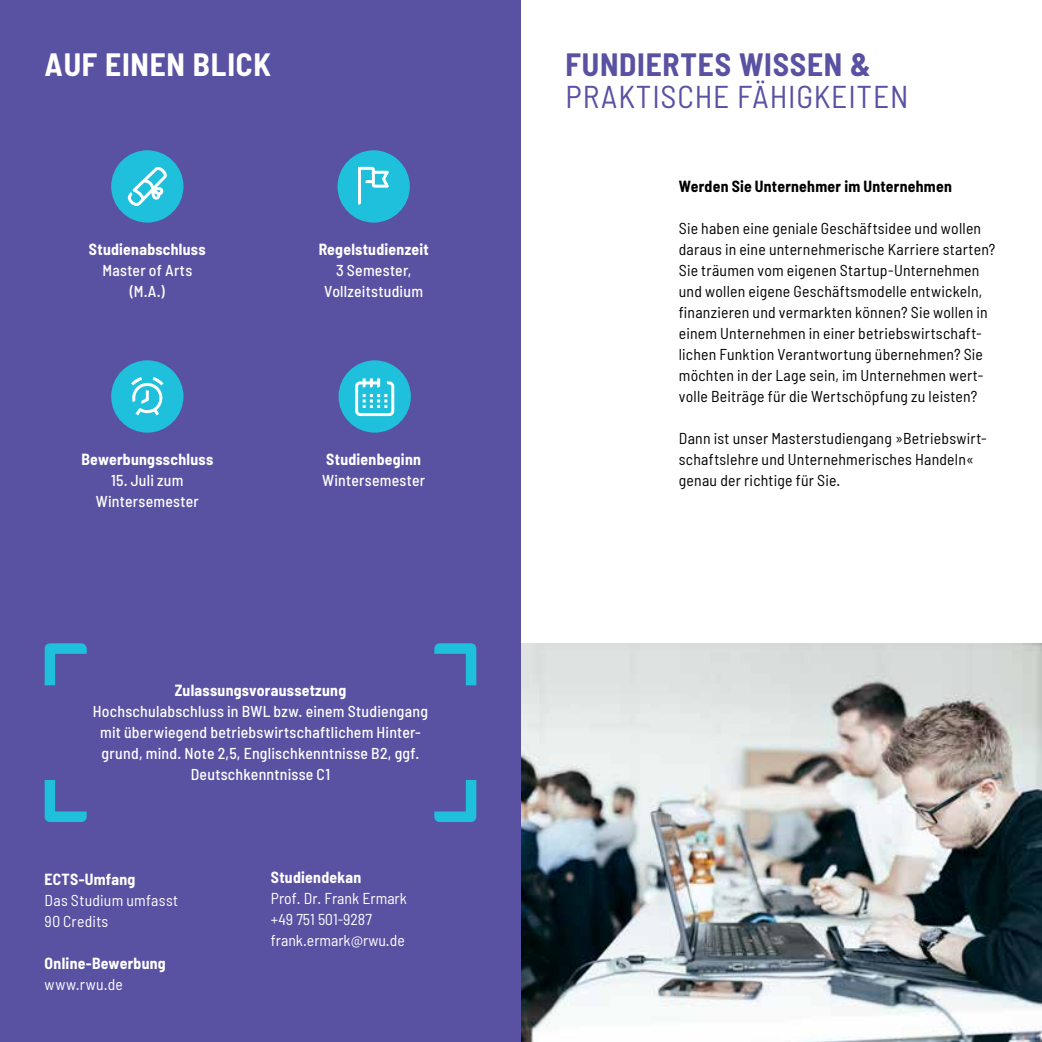
<style>
.page{position:relative;width:1042px;height:1042px;background:#fff}
.page>*{position:absolute;margin:0;border:0;box-sizing:border-box;transform-origin:0 0}
.t1{font:semi-condensed 31.5px "Barlow";letter-spacing:.025em;color:#5951a2}
.t2{font:700 semi-condensed 31.5px "Barlow";letter-spacing:.025em;color:#5951a2}
.t3{font:700 semi-condensed 31.5px "Barlow";letter-spacing:.025em;color:#fff}
.t4{font:semi-condensed 15.75px/21px "Barlow";letter-spacing:.015em;color:#000}
.t5{font:500 semi-condensed 15.75px/21px "Barlow";letter-spacing:.015em;color:#fff;text-align:center}
.t6{font:700 semi-condensed 15.75px "Barlow";letter-spacing:.015em;color:#fff}
.t7{font:semi-condensed 15.75px/21px "Barlow";color:#fff}
.t8{font:700 semi-condensed 15.75px "Barlow";letter-spacing:.015em;color:#000}
.t9{font:semi-condensed 15.75px/21px "Barlow";letter-spacing:.02em;color:#fff}
</style>
<div class="page">
<div style="left:0;top:0;width:521px;height:1042px;background:#5951a2"></div>
<img style="left:521px;top:643px;width:521px;height:399px">
<svg style="left:434px;top:780px;width:42px;height:42px"></svg>
<svg style="left:45px;top:780px;width:42px;height:42px"></svg>
<svg style="left:45px;top:643px;width:42px;height:42px"></svg>
<svg style="left:434px;top:643px;width:42px;height:42px"></svg>
<div style="left:111px;top:150px;width:72px;height:73px;background:#1fc0db;border-radius:50%"></div>
<svg style="left:128px;top:166px;width:39px;height:40px"></svg>
<div style="left:337px;top:150px;width:73px;height:73px;background:#1fc0db;border-radius:50%"></div>
<svg style="left:358px;top:167px;width:31px;height:37px"></svg>
<div style="left:338px;top:360px;width:73px;height:73px;background:#1fc0db;border-radius:50%"></div>
<svg style="left:355px;top:378px;width:39px;height:38px"></svg>
<div style="left:111px;top:360px;width:72px;height:73px;background:#1fc0db;border-radius:50%"></div>
<svg style="left:131px;top:377px;width:32px;height:38px"></svg>
<h1 class="t3" style="left:45px;top:45px;width:228px">AUF EINEN BLICK</h1>
<p class="t6" style="left:89px;top:239px;width:118px">Studienabschluss</p>
<p class="t5" style="left:102px;top:259px;width:91px">Master of Arts (M.A.)</p>
<p class="t6" style="left:81px;top:449px;width:133px">Bewerbungsschluss</p>
<p class="t5" style="left:96px;top:469px;width:105px">15. Juli zum<br>Wintersemester</p>
<p class="t6" style="left:319px;top:239px;width:111px">Regelstudienzeit</p>
<p class="t5" style="left:324px;top:259px;width:100px">3 Semester,<br>Vollzeitstudium</p>
<p class="t6" style="left:326px;top:449px;width:96px">Studienbeginn</p>
<p class="t5" style="left:322px;top:469px;width:105px">Wintersemester</p>
<p class="t6" style="left:175px;top:680px;width:173px">Zulassungsvoraussetzung</p>
<p class="t5" style="left:93px;top:700px;width:337px">Hochschulabschluss in BWL bzw. einem Studiengang mit überwiegend betriebswirtschaftlichem Hinter&shy;grund, mind. Note 2,5, Englischkenntnisse B2, ggf.<br>Deutschkenntnisse C1</p>
<p class="t6" style="left:45px;top:869px;width:92px">ECTS-Umfang</p>
<p class="t9" style="left:45px;top:889px;width:135px">Das Studium umfasst<br>90 Credits</p>
<p class="t6" style="left:45px;top:953px;width:123px">Online-Bewerbung</p>
<p class="t7" style="left:45px;top:973px;width:80px">www.rwu.de</p>
<p class="t6" style="left:271px;top:867px;width:92px">Studiendekan</p>
<p class="t7" style="left:271px;top:887px;width:137px">Prof. Dr. Frank Ermark +49 751 501-9287 frank.ermark@rwu.de</p>
<h1 class="t2" style="left:566px;top:45px;width:307px">FUNDIERTES WISSEN &amp;</h1>
<h1 class="t1" style="left:566px;top:77px;width:344px">PRAKTISCHE FÄHIGKEITEN</h1>
<p class="t8" style="left:679px;top:176px;width:275px">Werden Sie Unternehmer im Unternehmen</p>
<p class="t4" style="left:679px;top:217px;width:318px">Sie haben eine geniale Geschäftsidee und wollen daraus in eine unternehmerische Karriere starten?<br>Sie träumen vom eigenen Startup-Unternehmen und wollen eigene Geschäftsmodelle entwickeln, finanzieren und vermarkten können? Sie wollen in einem Unternehmen in einer betriebswirtschaft&shy;lichen Funktion Verantwortung übernehmen? Sie möchten in der Lage sein, im Unternehmen wert&shy;volle Beiträge für die Wertschöpfung zu leisten?</p>
<p class="t4" style="left:679px;top:427px;width:309px">Dann ist unser Masterstudiengang »Betriebswirt&shy;schaftslehre und Unternehmerisches Handeln« genau der richtige für Sie.</p>
</div>
